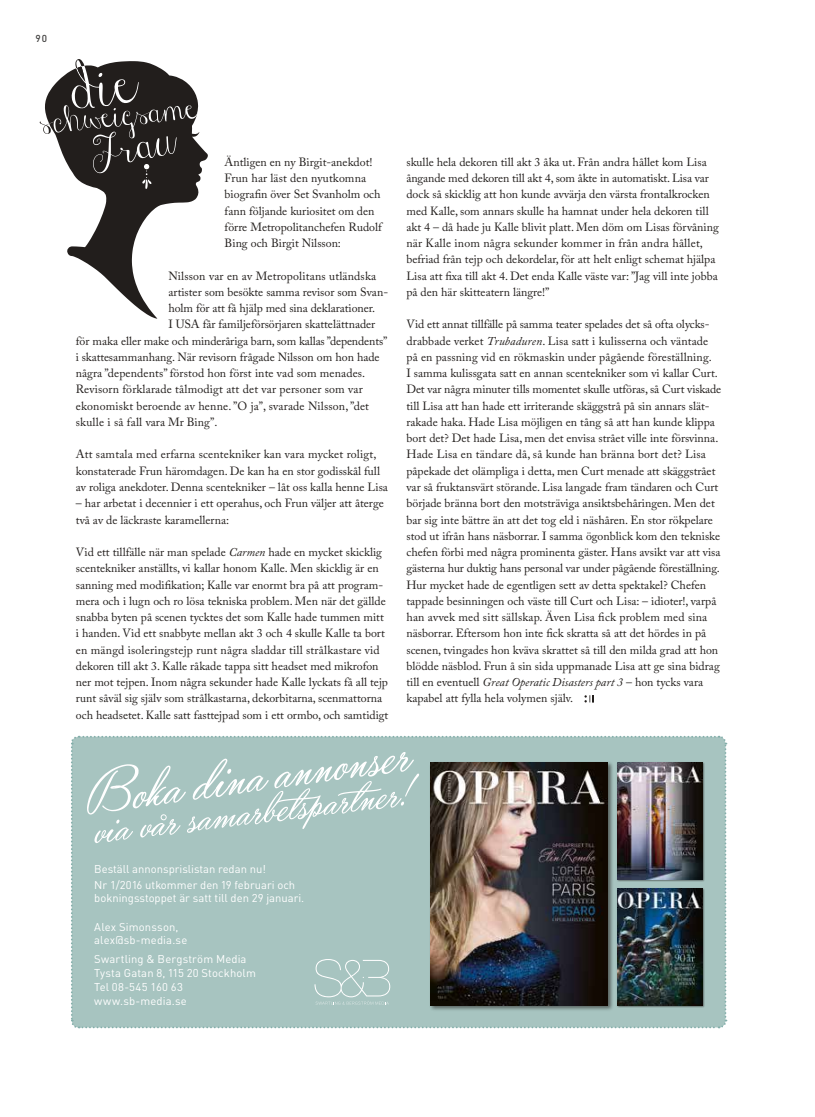
<style>
.page{position:relative;width:815px;height:1117px;background:#fff}
.page>*{position:absolute;margin:0;border:0;box-sizing:border-box;transform-origin:0 0}
.t1{font:66.5px "Yaquote Script Personal Use";color:#fff}
.t2{font:53px "Yaquote Script Personal Use";color:#fff}
.t3{font:11.88px/16.2px "Adobe Caslon Pro";color:#221e1c}
.t4{font:11.25px/13.8px "DINOT";color:#fff}
.t5{font:500 10px "DINOT";color:#424140}
.s1{font-style:italic}
.s2{font-size:52px}
.s3{font-size:51.38px}
</style>
<div class="page">
<svg style="left:67px;top:132px;width:141px;height:186px"></svg>
<svg style="left:40px;top:59px;width:159px;height:130px"></svg>
<svg style="left:584px;top:695px;width:10px;height:7px"></svg>
<div style="left:71px;top:735px;width:656px;height:294px;background:#a7c4c0"></div>
<div style="left:617px;top:887px;width:88px;height:120px;background:#221e1c;opacity:.6"></div>
<img style="left:617px;top:888px;width:85px;height:117px">
<div style="left:617px;top:761px;width:88px;height:120px;background:#221e1c;opacity:.6"></div>
<img style="left:617px;top:762px;width:85px;height:117px">
<div style="left:429px;top:761px;width:184px;height:250px;background:#221e1c;opacity:.6"></div>
<img style="left:430px;top:762px;width:177px;height:243px">
<p class="t5" style="left:35px;top:32px;width:13px">90</p>
<p class="t3" style="left:225px;top:153px;width:160px">Äntligen en ny Birgit-anekdot!<br>Frun har läst den nyutkomna biografin över Set Svanholm och fann följande kuriositet om den förre Metropolitanchefen Rudolf<br>Bing och Birgit Nilsson:</p>
<p class="t3" style="left:168px;top:267px;width:209px">Nilsson var en av Metropolitans utländska</p>
<p class="t3" style="left:168px;top:283px;width:221px">artister som besökte samma revisor som Svan-</p>
<p class="t3" style="left:168px;top:300px;width:208px">holm för att få hjälp med sina deklarationer.</p>
<p class="t3" style="left:168px;top:316px;width:208px">I USA får familjeförsörjaren skattelättnader</p>
<p class="t3" style="left:76px;top:332px;width:313px">för maka eller make och minderåriga barn, som kallas ”dependents”</p>
<p class="t3" style="left:76px;top:348px;width:305px">i skattesammanhang. När revisorn frågade Nilsson om hon hade</p>
<p class="t3" style="left:76px;top:365px;width:291px">några ”dependents” förstod hon först inte vad som menades.</p>
<p class="t3" style="left:76px;top:381px;width:288px">Revisorn förklarade tålmodigt att det var personer som var</p>
<p class="t3" style="left:76px;top:397px;width:295px">ekonomiskt beroende av henne. ”O ja”, svarade Nilsson, ”det</p>
<p class="t3" style="left:76px;top:413px;width:143px">skulle i så fall vara Mr Bing”.</p>
<p class="t3" style="left:76px;top:446px;width:314px">Att samtala med erfarna scentekniker kan vara mycket roligt, konstaterade Frun häromdagen. De kan ha en stor godisskål full av roliga anekdoter. Denna scentekniker – låt oss kalla henne Lisa</p>
<p class="t3" style="left:76px;top:495px;width:309px">– har arbetat i decennier i ett operahus, och Frun väljer att återge två av de läckraste karamellerna:</p>
<p class="t3" style="left:76px;top:543px;width:314px">Vid ett tillfälle när man spelade <span class="s1">Carmen</span> hade en mycket skicklig scentekniker anställts, vi kallar honom Kalle. Men skicklig är en sanning med modifikation; Kalle var enormt bra på att program&shy;mera och i lugn och ro lösa tekniska problem. Men när det gällde snabba byten på scenen tycktes det som Kalle hade tummen mitt i handen. Vid ett snabbyte mellan akt 3 och 4 skulle Kalle ta bort en mängd isoleringstejp runt några sladdar till strålkastare vid dekoren till akt 3. Kalle råkade tappa sitt headset med mikrofon ner mot tejpen. Inom några sekunder hade Kalle lyckats få all tejp runt såväl sig själv som strålkastarna, dekorbitarna, scenmattorna och headsetet. Kalle satt fasttejpad som i ett ormbo, och samtidigt</p>
<p class="t3" style="left:406px;top:153px;width:314px">skulle hela dekoren till akt 3 åka ut. Från andra hållet kom Lisa ångande med dekoren till akt 4, som åkte in automatiskt. Lisa var dock så skicklig att hon kunde avvärja den värsta frontalkrocken med Kalle, som annars skulle ha hamnat under hela dekoren till akt 4 – då hade ju Kalle blivit platt. Men döm om Lisas förvåning när Kalle inom några sekunder kommer in från andra hållet, befriad från tejp och dekordelar, för att helt enligt schemat hjälpa Lisa att fixa till akt 4. Det enda Kalle väste var: ”Jag vill inte jobba på den här skitteatern längre!”</p>
<p class="t3" style="left:406px;top:316px;width:316px">Vid ett annat tillfälle på samma teater spelades det så ofta olycks&shy;drabbade verket <span class="s1">Trubaduren</span>. Lisa satt i kulisserna och väntade på en passning vid en rökmaskin under pågående föreställning.<br>I samma kulissgata satt en annan scentekniker som vi kallar Curt.<br>Det var några minuter tills momentet skulle utföras, så Curt viskade till Lisa att han hade ett irriterande skäggstrå på sin annars slät&shy;rakade haka. Hade Lisa möjligen en tång så att han kunde klippa bort det? Det hade Lisa, men det envisa strået ville inte försvinna.<br>Hade Lisa en tändare då, så kunde han bränna bort det? Lisa påpekade det olämpliga i detta, men Curt menade att skäggstrået var så fruktansvärt störande. Lisa langade fram tändaren och Curt började bränna bort den motsträviga ansiktsbehåringen. Men det bar sig inte bättre än att det tog eld i näshåren. En stor rökpelare stod ut ifrån hans näsborrar. I samma ögonblick kom den tekniske chefen förbi med några prominenta gäster. Hans avsikt var att visa gästerna hur duktig hans personal var under pågående föreställning.<br>Hur mycket hade de egentligen sett av detta spektakel? Chefen tappade besinningen och väste till Curt och Lisa: – idioter!, varpå han avvek med sitt sällskap. Även Lisa fick problem med sina näsborrar. Eftersom hon inte fick skratta så att det hördes in på scenen, tvingades hon kväva skrattet så till den milda grad att hon blödde näsblod. Frun å sin sida uppmanade Lisa att ge sina bidrag till en eventuell <span class="s1">Great Operatic Disasters part 3</span> – hon tycks vara kapabel att fylla hela volymen själv.</p>
<h1 class="t1" style="left:80px;top:761px;width:331px;rotate:-8deg">Boka dina annonser</h1>
<h2 class="t2" style="left:91px;top:800px;width:316px;rotate:-7deg">via vår samar<span class="s2">b</span>e<span class="s2">t</span>spar<span class="s3">t</span>ner!</h2>
<p class="t4" style="left:94px;top:860px;width:202px;line-height:15.5px">Beställ annonsprislistan redan nu!<br>Nr 1/2016 utkommer den 19 februari och</p>
<p class="t4" style="left:94px;top:891px;width:212px">bokningsstoppet är satt till den 29 januari.</p>
<p class="t4" style="left:94px;top:919px;width:95px">Alex Simonsson, alex@sb-media.se</p>
<p class="t4" style="left:94px;top:951px;width:163px">Swartling &amp; Bergström Media<br>Tysta Gatan 8, 115 20 Stockholm<br>Tel 08-545 160 63 www.sb-media.se</p>
</div>
